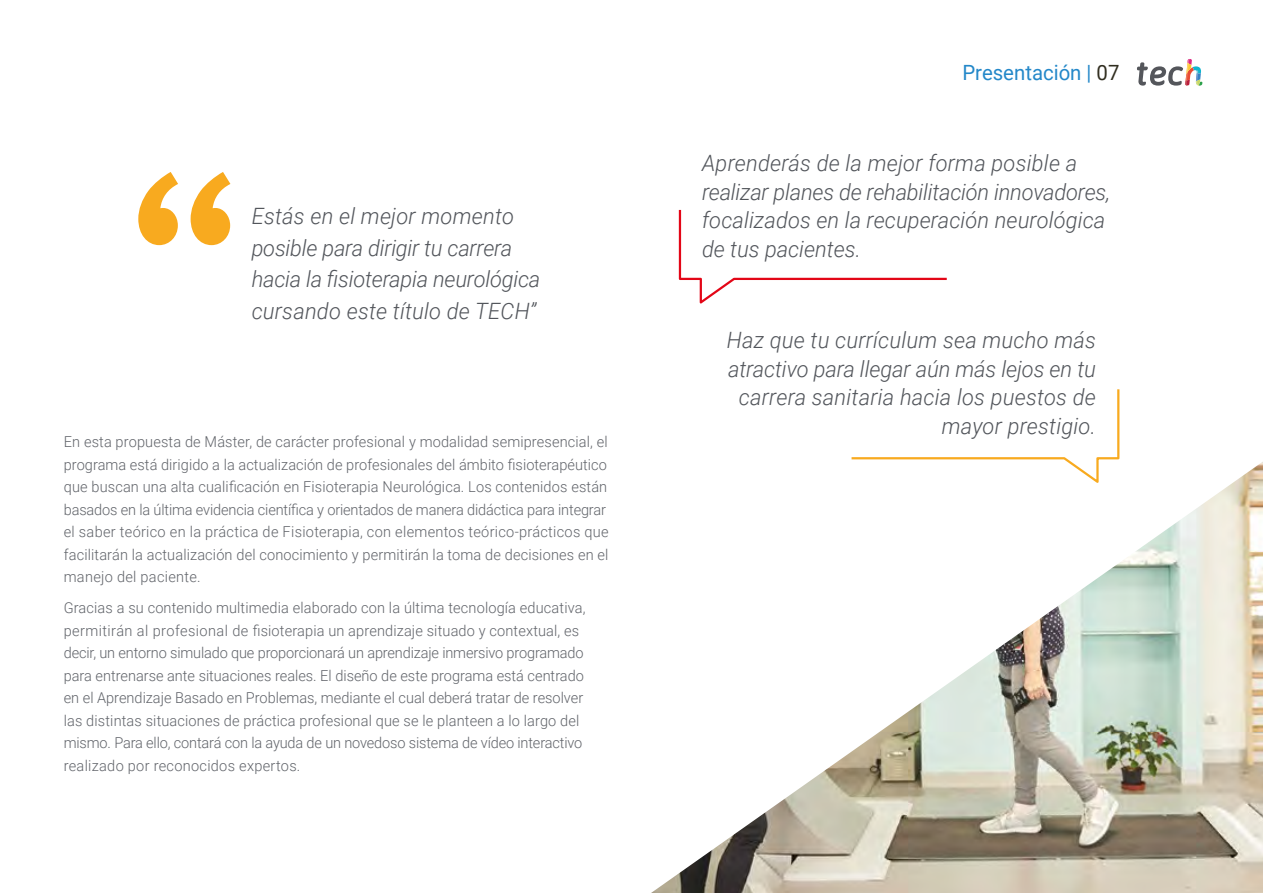
<style>
.page{position:relative;width:1263px;height:893px;background:#fff}
.page>*{position:absolute;margin:0;border:0;box-sizing:border-box;transform-origin:0 0}
.t1{font:italic 300 22.5px/28.5px "Roboto";letter-spacing:.005em;color:#52555b}
.t2{font:21px "Roboto";color:#2488c9}
.t3{font:300 15px/22.5px "Roboto";letter-spacing:.01em;color:#61646a}
.s1{color:#312e20}
</style>
<div class="page">
<svg style="left:138px;top:172px;width:92px;height:73px"></svg>
<svg style="left:1137px;top:59px;width:65px;height:27px"></svg>
<img style="left:651px;top:462px;width:612px;height:431px">
<svg style="left:678px;top:209px;width:269px;height:95px"></svg>
<svg style="left:849px;top:389px;width:271px;height:97px"></svg>
<h1 class="t1" style="left:252px;top:200px;width:290px;line-height:31.5px">Estás en el mejor momento posible para dirigir tu carrera hacia la fisioterapia neurológica cursando este título de TECH”</h1>
<p class="t3" style="left:64px;top:430px;width:546px">En esta propuesta de Máster, de carácter profesional y modalidad semipresencial, el programa está dirigido a la actualización de profesionales del ámbito fisioterapéutico que buscan una alta cualificación en Fisioterapia Neurológica. Los contenidos están basados en la última evidencia científica y orientados de manera didáctica para integrar el saber teórico en la práctica de Fisioterapia, con elementos teórico-prácticos que facilitarán la actualización del conocimiento y permitirán la toma de decisiones en el manejo del paciente.</p>
<p class="t3" style="left:64px;top:596px;width:523px">Gracias a su contenido multimedia elaborado con la última tecnología educativa, permitirán al profesional de fisioterapia un aprendizaje situado y contextual, es decir, un entorno simulado que proporcionará un aprendizaje inmersivo programado para entrenarse ante situaciones reales. El diseño de este programa está centrado en el Aprendizaje Basado en Problemas, mediante el cual deberá tratar de resolver las distintas situaciones de práctica profesional que se le planteen a lo largo del mismo. Para ello, contará con la ayuda de un novedoso sistema de vídeo interactivo realizado por reconocidos expertos.</p>
<h2 class="t2" style="left:962px;top:57px;width:159px">Presentación | <span class="s1">07</span></h2>
<h1 class="t1" style="left:702px;top:148px;width:410px">Aprenderás de la mejor forma posible a realizar planes de rehabilitación innovadores, focalizados en la recuperación neurológica de tus pacientes.</h1>
<h1 class="t1" style="left:727px;top:325px;width:371px;text-align:right">Haz que tu currículum sea mucho más atractivo para llegar aún más lejos en tu carrera sanitaria hacia los puestos de mayor prestigio.</h1>
</div>
